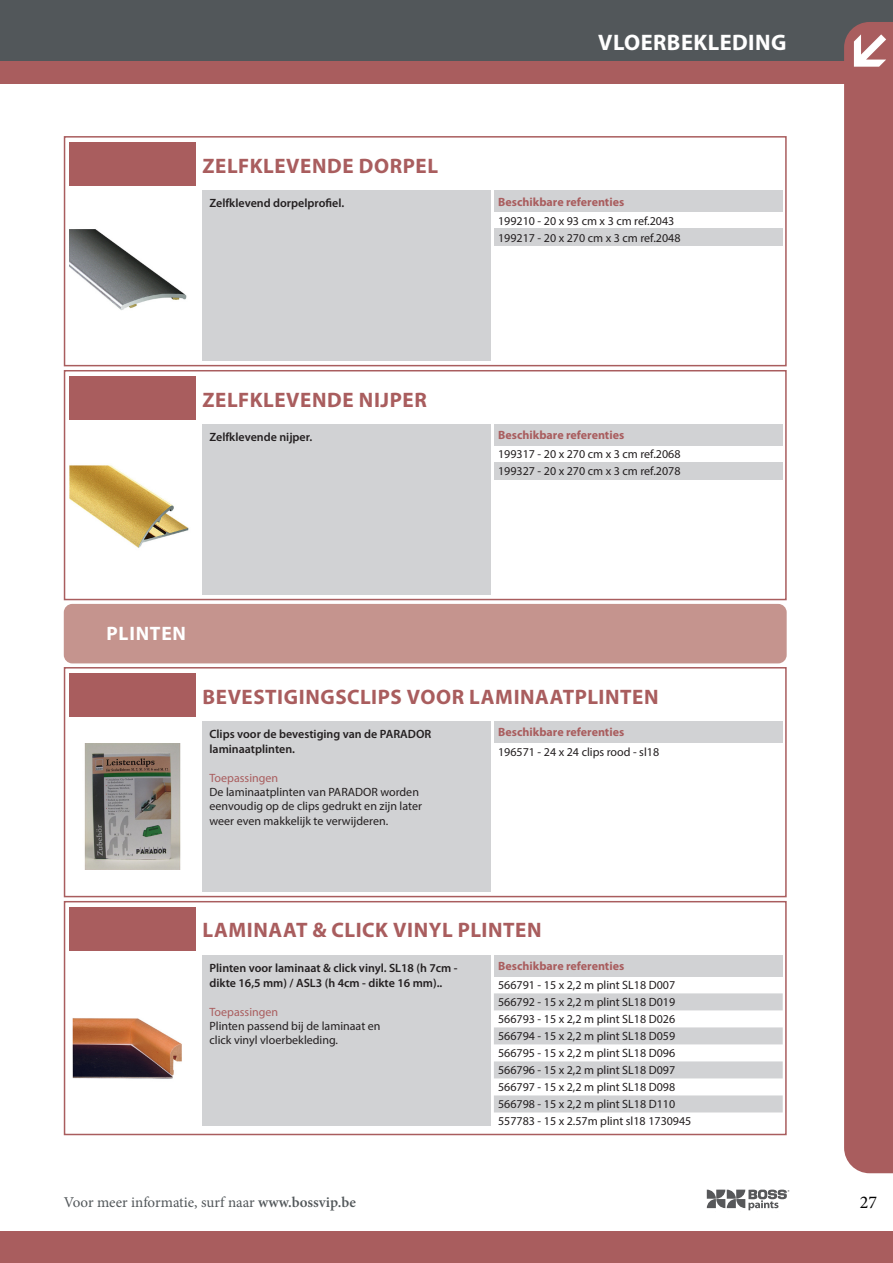
<style>
.page{position:relative;width:893px;height:1263px;background:#fff}
.page>*{position:absolute;margin:0;border:0;box-sizing:border-box;transform-origin:0 0}
.t1{font:700 22.5px "Myriad Pro";letter-spacing:.02em;color:#fff}
._03_productname_titl{font:700 21px "Myriad Pro";letter-spacing:.03em;color:#a95d5e}
._02_subtitle_single{font:700 19.5px "Myriad Pro";letter-spacing:.04em;color:#fff}
.t2{font:18px "Minion Pro";color:#000}
.t3{font:15px "Minion Pro";color:#52575a}
._01_body_table_color{font:12px "Myriad Pro";color:#231f20}
._01_bodytext_table{font:12px/14.2px "Myriad Pro";color:#231f20}
._01_product_beschrij{font:600 12px/15px "Myriad Pro";color:#231f20}
._02_subtitles_table{font:700 12px "Myriad Pro";color:#a95d5e}
.s1{color:#a95d5e}
.s2{font-weight:600}
</style>
<div class="page">
<div style="left:0;top:0;width:893px;height:71px;background:#52575a"></div>
<svg style="left:707px;top:1189px;width:82px;height:21px"></svg>
<div style="left:0;top:1231px;width:893px;height:32px;background:#a95d5e"></div>
<div style="left:0;top:61px;width:893px;height:22px;background:#a95d5e"></div>
<div style="left:844px;top:22px;width:49px;height:1151px;background:#a95d5e"></div>
<div style="left:853px;top:30px;width:33px;height:40px;background:#a95d5e"></div>
<svg style="left:854px;top:34px;width:32px;height:33px"></svg>
<div style="left:70px;top:142px;width:126px;height:44px;background:#a95d5e"></div>
<img style="left:70px;top:229px;width:117px;height:81px">
<div style="left:202px;top:191px;width:289px;height:170px;background:#d1d2d4"></div>
<div style="left:494px;top:191px;width:289px;height:21px;background:#d1d2d4"></div>
<div style="left:494px;top:229px;width:289px;height:17px;background:#d1d2d4"></div>
<div style="left:64px;top:136px;width:723px;height:230px;border:2px solid #a95d5e"></div>
<div style="left:70px;top:376px;width:126px;height:44px;background:#a95d5e"></div>
<img style="left:70px;top:465px;width:119px;height:83px">
<div style="left:202px;top:424px;width:289px;height:170px;background:#d1d2d4"></div>
<div style="left:494px;top:424px;width:289px;height:21px;background:#d1d2d4"></div>
<div style="left:494px;top:462px;width:289px;height:17px;background:#d1d2d4"></div>
<div style="left:64px;top:370px;width:723px;height:230px;border:2px solid #a95d5e"></div>
<div style="left:64px;top:604px;width:723px;height:59px;background:#c5948e;border-radius:9px"></div>
<div style="left:70px;top:673px;width:126px;height:44px;background:#a95d5e"></div>
<img style="left:84px;top:743px;width:97px;height:127px">
<div style="left:202px;top:721px;width:289px;height:170px;background:#d1d2d4"></div>
<div style="left:494px;top:721px;width:289px;height:21px;background:#d1d2d4"></div>
<div style="left:64px;top:667px;width:723px;height:230px;border:2px solid #a95d5e"></div>
<div style="left:70px;top:907px;width:126px;height:44px;background:#a95d5e"></div>
<img style="left:72px;top:1018px;width:110px;height:61px">
<div style="left:202px;top:955px;width:289px;height:170px;background:#d1d2d4"></div>
<div style="left:494px;top:955px;width:289px;height:21px;background:#d1d2d4"></div>
<svg style="left:494px;top:993px;width:289px;height:119px"></svg>
<div style="left:64px;top:901px;width:723px;height:234px;border:2px solid #a95d5e"></div>
<p class="t1" style="left:598px;top:28px;width:190px">VLOERBEKLEDING</p>
<p class="_03_productname_titl" style="left:202px;top:152px;width:237px">ZELFKLEVENDE DORPEL</p>
<p class="_01_product_beschrij" style="left:209px;top:195px;width:136px">Zelfklevend dorpelprofiel.</p>
<p class="_02_subtitles_table" style="left:498px;top:194px;width:128px">Beschikbare referenties</p>
<p class="_01_body_table_color" style="left:498px;top:213px;width:178px">199210 - 20 x 93 cm x 3 cm ref.2043</p>
<p class="_01_body_table_color" style="left:498px;top:230px;width:184px">199217 - 20 x 270 cm x 3 cm ref.2048</p>
<p class="_03_productname_titl" style="left:202px;top:386px;width:226px">ZELFKLEVENDE NIJPER</p>
<p class="_01_product_beschrij" style="left:209px;top:429px;width:104px">Zelfklevende nijper.</p>
<p class="_02_subtitles_table" style="left:498px;top:428px;width:128px">Beschikbare referenties</p>
<p class="_01_body_table_color" style="left:498px;top:447px;width:184px">199317 - 20 x 270 cm x 3 cm ref.2068</p>
<p class="_01_body_table_color" style="left:498px;top:464px;width:184px">199327 - 20 x 270 cm x 3 cm ref.2078</p>
<p class="_02_subtitle_single" style="left:106px;top:621px;width:81px">PLINTEN</p>
<p class="_03_productname_titl" style="left:202px;top:683px;width:458px">BEVESTIGINGSCLIPS VOOR LAMINAATPLINTEN</p>
<p class="_01_product_beschrij" style="left:209px;top:726px;width:223px">Clips voor de bevestiging van de PARADOR laminaatplinten.</p>
<p class="_01_bodytext_table" style="left:209px;top:771px;width:214px"><span class="s1">Toepassingen<br></span>De laminaatplinten van PARADOR worden eenvoudig op de clips gedrukt en zijn later weer even makkelijk te verwijderen.</p>
<p class="_02_subtitles_table" style="left:498px;top:725px;width:128px">Beschikbare referenties</p>
<p class="_01_body_table_color" style="left:498px;top:744px;width:163px">196571 - 24 x 24 clips rood - sl18</p>
<p class="_03_productname_titl" style="left:202px;top:917px;width:341px">LAMINAAT &amp; CLICK VINYL PLINTEN</p>
<p class="_01_product_beschrij" style="left:209px;top:960px;width:250px">Plinten voor laminaat &amp; click vinyl. SL18 (h 7cm - dikte 16,5 mm) / ASL3 (h 4cm - dikte 16 mm)..</p>
<p class="_01_bodytext_table" style="left:209px;top:1004px;width:173px"><span class="s1">Toepassingen<br></span>Plinten passend bij de laminaat en click vinyl vloerbekleding.</p>
<p class="_02_subtitles_table" style="left:498px;top:958px;width:128px">Beschikbare referenties</p>
<p class="_01_body_table_color" style="left:498px;top:978px;width:179px">566791 - 15 x 2,2 m plint SL18 D007</p>
<p class="_01_body_table_color" style="left:498px;top:995px;width:179px">566792 - 15 x 2,2 m plint SL18 D019</p>
<p class="_01_body_table_color" style="left:498px;top:1012px;width:179px">566793 - 15 x 2,2 m plint SL18 D026</p>
<p class="_01_body_table_color" style="left:498px;top:1029px;width:179px">566794 - 15 x 2,2 m plint SL18 D059</p>
<p class="_01_body_table_color" style="left:498px;top:1046px;width:179px">566795 - 15 x 2,2 m plint SL18 D096</p>
<p class="_01_body_table_color" style="left:498px;top:1063px;width:179px">566796 - 15 x 2,2 m plint SL18 D097</p>
<p class="_01_body_table_color" style="left:498px;top:1080px;width:179px">566797 - 15 x 2,2 m plint SL18 D098</p>
<p class="_01_body_table_color" style="left:498px;top:1097px;width:179px">566798 - 15 x 2,2 m plint SL18 D110</p>
<p class="_01_body_table_color" style="left:498px;top:1114px;width:195px">557783 - 15 x 2.57m plint sl18 1730945</p>
<p class="t3" style="left:64px;top:1192px;width:294px">Voor meer informatie, surf naar <span class="s2">www.bossvip.be</span></p>
<h3 class="t2" style="left:860px;top:1190px;width:19px">27</h3>
</div>
